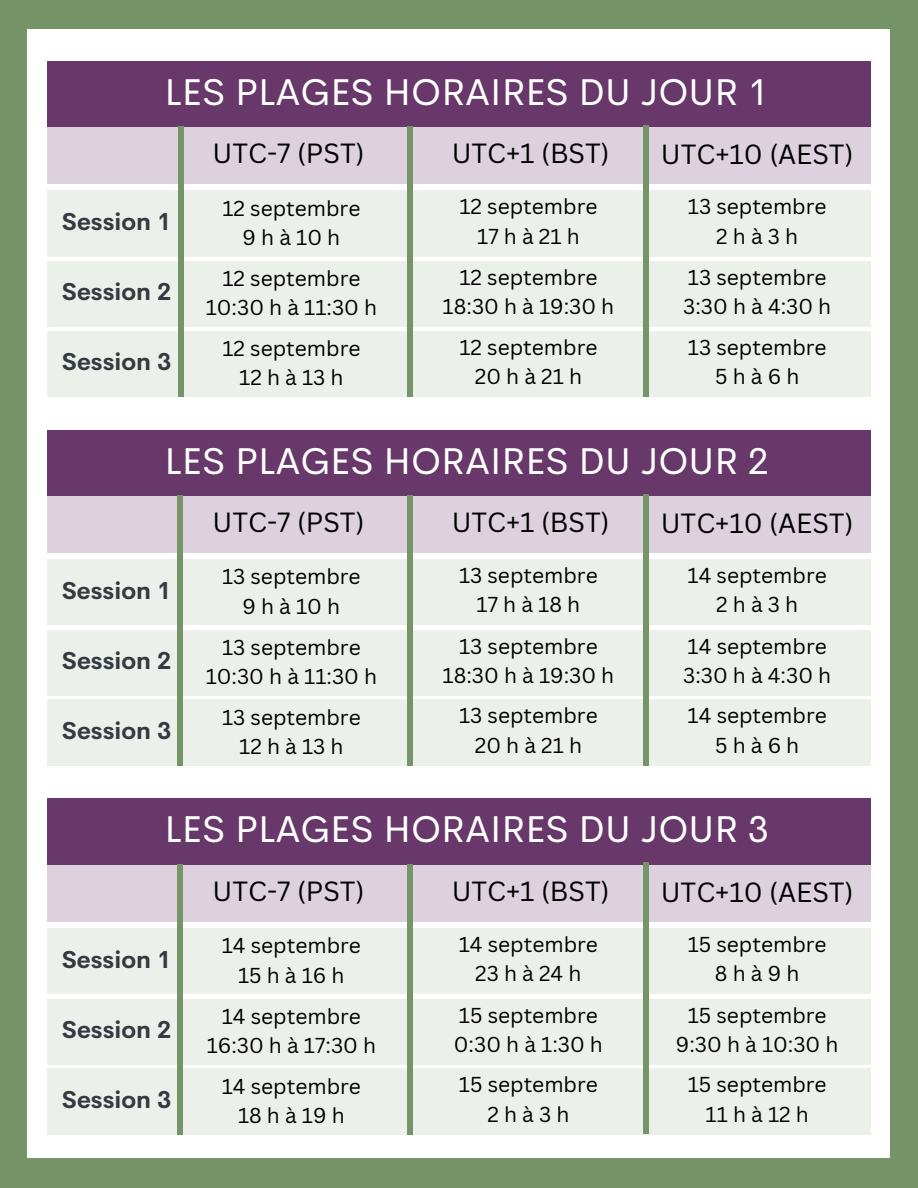
<style>
.page{position:relative;width:918px;height:1188px;background:#759467}
.page>*{position:absolute;margin:0;border:0;box-sizing:border-box;transform-origin:0 0}
.t1{font:37.5px "Cerebri Sans";color:#fff}
.t2{font:27px "Canva Sans";color:#000}
.t3{font:700 24px "Cerebri Sans";color:#343a40}
.t4{font:21px "Canva Sans";color:#000}
.t5{font:21px "Canva Sans";letter-spacing:.245em;color:#000}
</style>
<div class="page">
<div style="left:28px;top:30px;width:862px;height:1128px;background:#fff"></div>
<div style="left:47px;top:61px;width:823px;height:58px;background:#68386b"></div>
<svg style="left:47px;top:119px;width:823px;height:65px;background:#cdbdce"></svg>
<div style="left:178px;top:126px;width:5px;height:270px;background:#759467"></div>
<div style="left:407px;top:126px;width:5px;height:270px;background:#759467"></div>
<div style="left:644px;top:125px;width:5px;height:271px;background:#759467"></div>
<div style="left:47px;top:191px;width:824px;height:65px;background:#ecf0ea"></div>
<div style="left:47px;top:261px;width:824px;height:66px;background:#ecf0ea"></div>
<div style="left:47px;top:331px;width:824px;height:65px;background:#ecf0ea"></div>
<div style="left:47px;top:430px;width:823px;height:58px;background:#68386b"></div>
<svg style="left:47px;top:488px;width:823px;height:65px;background:#cdbdce"></svg>
<div style="left:178px;top:495px;width:5px;height:270px;background:#759467"></div>
<div style="left:407px;top:495px;width:5px;height:270px;background:#759467"></div>
<div style="left:643px;top:494px;width:6px;height:271px;background:#759467"></div>
<div style="left:47px;top:560px;width:823px;height:65px;background:#ecf0ea"></div>
<div style="left:47px;top:630px;width:824px;height:66px;background:#ecf0ea"></div>
<div style="left:47px;top:700px;width:824px;height:65px;background:#ecf0ea"></div>
<div style="left:47px;top:799px;width:823px;height:57px;background:#68386b"></div>
<svg style="left:47px;top:856px;width:823px;height:66px;background:#cbbbcc"></svg>
<div style="left:178px;top:864px;width:5px;height:270px;background:#759467"></div>
<div style="left:407px;top:864px;width:5px;height:270px;background:#759467"></div>
<div style="left:643px;top:863px;width:6px;height:271px;background:#759467"></div>
<div style="left:47px;top:929px;width:823px;height:65px;background:#ecf0ea"></div>
<div style="left:47px;top:999px;width:824px;height:65px;background:#ecf0ea"></div>
<div style="left:47px;top:1069px;width:824px;height:65px;background:#ecf0ea"></div>
<p class="t1" style="left:165px;top:67px;width:606px">LES PLAGES HORAIRES DU JOUR 1</p>
<p class="t2" style="left:213px;top:134px;width:153px">UTC-7 (PST)</p>
<p class="t2" style="left:452px;top:134px;width:159px">UTC+1 (BST)</p>
<p class="t2" style="left:661px;top:135px;width:194px">UTC+10 (AEST)</p>
<p class="t3" style="left:62px;top:206px;width:111px">Session 1</p>
<p class="t3" style="left:62px;top:276px;width:111px">Session 2</p>
<p class="t3" style="left:62px;top:346px;width:111px">Session 3</p>
<p class="t4" style="left:222px;top:193px;width:140px">12 septembre</p>
<p class="t4" style="left:243px;top:222px;width:99px">9hà10h</p>
<p class="t4" style="left:222px;top:264px;width:140px">12 septembre</p>
<p class="t4" style="left:206px;top:293px;width:173px">10:30 h à 11:30 h</p>
<p class="t4" style="left:222px;top:333px;width:140px">12 septembre</p>
<p class="t5" style="left:239px;top:363px;width:106px">12hà13h</p>
<p class="t4" style="left:459px;top:192px;width:140px">12 septembre</p>
<p class="t5" style="left:477px;top:221px;width:104px">17hà21h</p>
<p class="t4" style="left:459px;top:262px;width:140px">12 septembre</p>
<p class="t4" style="left:443px;top:292px;width:173px">18:30 h à 19:30 h</p>
<p class="t4" style="left:459px;top:332px;width:140px">12 septembre</p>
<p class="t5" style="left:475px;top:361px;width:109px">20hà21h</p>
<p class="t4" style="left:688px;top:192px;width:140px">13 septembre</p>
<p class="t4" style="left:716px;top:221px;width:83px">2hà3h</p>
<p class="t4" style="left:688px;top:262px;width:140px">13 septembre</p>
<p class="t4" style="left:683px;top:292px;width:150px">3:30 h à 4:30 h</p>
<p class="t4" style="left:688px;top:332px;width:140px">13 septembre</p>
<p class="t4" style="left:715px;top:361px;width:86px">5hà6h</p>
<p class="t1" style="left:165px;top:436px;width:606px">LES PLAGES HORAIRES DU JOUR 2</p>
<p class="t2" style="left:213px;top:503px;width:153px">UTC-7 (PST)</p>
<p class="t2" style="left:452px;top:503px;width:159px">UTC+1 (BST)</p>
<p class="t2" style="left:661px;top:504px;width:194px">UTC+10 (AEST)</p>
<p class="t3" style="left:62px;top:575px;width:111px">Session 1</p>
<p class="t3" style="left:62px;top:645px;width:111px">Session 2</p>
<p class="t3" style="left:62px;top:715px;width:111px">Session 3</p>
<p class="t4" style="left:222px;top:562px;width:140px">13 septembre</p>
<p class="t4" style="left:243px;top:591px;width:99px">9hà10h</p>
<p class="t4" style="left:222px;top:633px;width:140px">13 septembre</p>
<p class="t4" style="left:206px;top:662px;width:173px">10:30 h à 11:30 h</p>
<p class="t4" style="left:222px;top:702px;width:140px">13 septembre</p>
<p class="t5" style="left:239px;top:732px;width:106px">12hà13h</p>
<p class="t4" style="left:459px;top:561px;width:140px">13 septembre</p>
<p class="t5" style="left:477px;top:590px;width:105px">17hà18h</p>
<p class="t4" style="left:459px;top:631px;width:140px">13 septembre</p>
<p class="t4" style="left:443px;top:661px;width:173px">18:30 h à 19:30 h</p>
<p class="t4" style="left:459px;top:701px;width:140px">13 septembre</p>
<p class="t5" style="left:475px;top:730px;width:109px">20hà21h</p>
<p class="t4" style="left:688px;top:561px;width:141px">14 septembre</p>
<p class="t4" style="left:716px;top:590px;width:83px">2hà3h</p>
<p class="t4" style="left:688px;top:631px;width:141px">14 septembre</p>
<p class="t4" style="left:683px;top:661px;width:150px">3:30 h à 4:30 h</p>
<p class="t4" style="left:688px;top:701px;width:141px">14 septembre</p>
<p class="t4" style="left:715px;top:730px;width:86px">5hà6h</p>
<p class="t1" style="left:165px;top:805px;width:606px">LES PLAGES HORAIRES DU JOUR 3</p>
<p class="t2" style="left:213px;top:872px;width:153px">UTC-7 (PST)</p>
<p class="t2" style="left:452px;top:872px;width:159px">UTC+1 (BST)</p>
<p class="t2" style="left:661px;top:873px;width:194px">UTC+10 (AEST)</p>
<p class="t3" style="left:62px;top:944px;width:111px">Session 1</p>
<p class="t3" style="left:62px;top:1014px;width:111px">Session 2</p>
<p class="t3" style="left:62px;top:1084px;width:111px">Session 3</p>
<p class="t4" style="left:222px;top:931px;width:141px">14 septembre</p>
<p class="t5" style="left:238px;top:960px;width:108px">15hà16h</p>
<p class="t4" style="left:222px;top:1001px;width:141px">14 septembre</p>
<p class="t4" style="left:207px;top:1031px;width:171px">16:30 h à 17:30 h</p>
<p class="t4" style="left:222px;top:1071px;width:141px">14 septembre</p>
<p class="t5" style="left:238px;top:1100px;width:108px">18hà19h</p>
<p class="t4" style="left:459px;top:930px;width:141px">14 septembre</p>
<p class="t5" style="left:475px;top:959px;width:108px">23hà24h</p>
<p class="t4" style="left:459px;top:1000px;width:140px">15 septembre</p>
<p class="t4" style="left:454px;top:1029px;width:151px">0:30 h à 1:30 h</p>
<p class="t4" style="left:459px;top:1070px;width:140px">15 septembre</p>
<p class="t4" style="left:487px;top:1099px;width:83px">2hà3h</p>
<p class="t4" style="left:688px;top:930px;width:140px">15 septembre</p>
<p class="t4" style="left:715px;top:959px;width:86px">8hà9h</p>
<p class="t4" style="left:688px;top:1000px;width:140px">15 septembre</p>
<p class="t4" style="left:676px;top:1029px;width:164px">9:30 h à 10:30 h</p>
<p class="t4" style="left:688px;top:1070px;width:140px">15 septembre</p>
<p class="t5" style="left:706px;top:1099px;width:105px">11hà12h</p>
</div>
